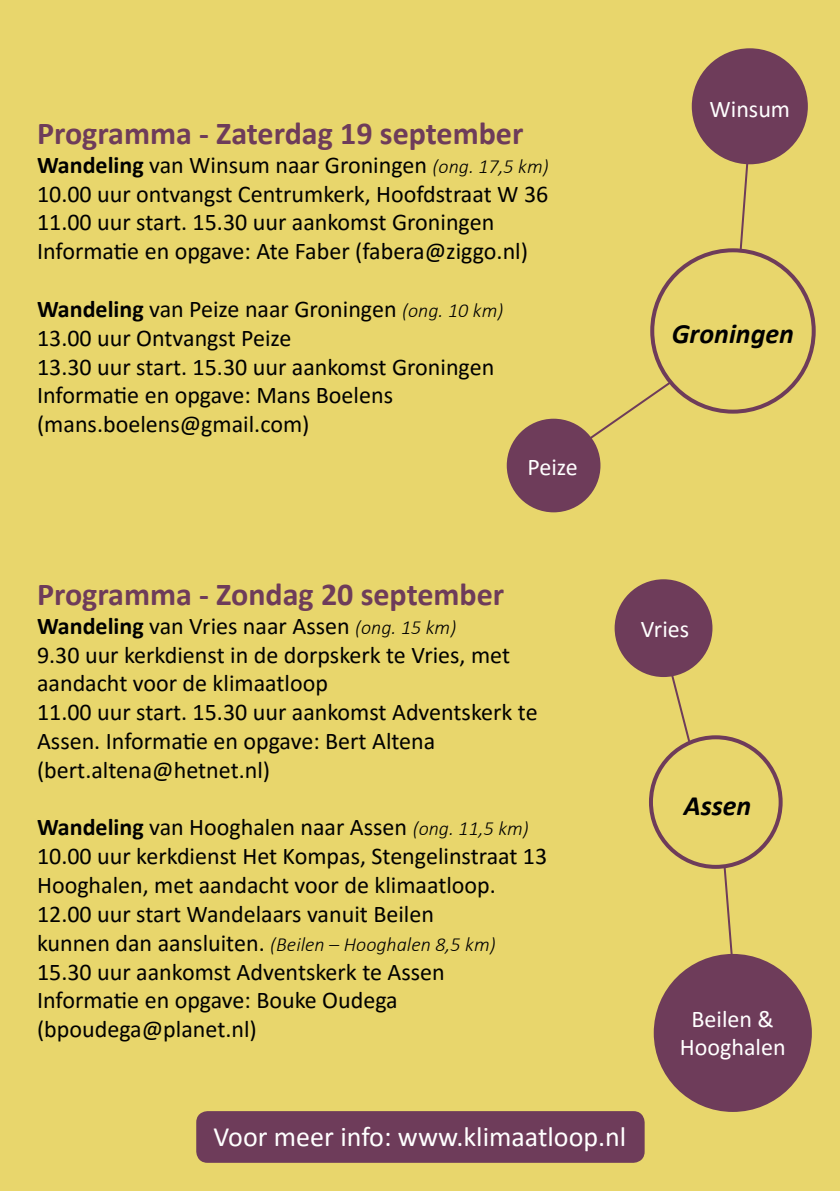
<style>
.page{position:relative;width:840px;height:1191px;background:#fff}
.page>*{position:absolute;margin:0;border:0;box-sizing:border-box;transform-origin:0 0}
.t1{font:700 32px "Calibri";color:#6e3c5a}
.t2{font:28px "Calibri";color:#fff}
.t3{font:italic 700 28px "Calibri";color:#000}
.t4{font:24px/28.8px "Calibri";color:#000}
.t5{font:24px/28.8px "Calibri";color:#fff;text-align:center}
.t6{font:italic 300 20px "Calibri";color:#000}
.s1{font-weight:700}
.s2{font-weight:300;font-style:italic;font-size:20px}
.s3{font-weight:400;font-style:normal;font-size:24px}
</style>
<div class="page">
<div style="left:0;top:0;width:839px;height:1191px;background:#e8d66c"></div>
<svg style="left:540px;top:145px;width:210px;height:328px"></svg>
<svg style="left:658px;top:629px;width:84px;height:336px"></svg>
<div style="left:196px;top:1111px;width:448px;height:51px;background:#6e3c5a;border-radius:11px"></div>
<div style="left:614px;top:579px;width:98px;height:98px;background:#6e3c5a;border-radius:50%"></div>
<div style="left:651px;top:738px;width:128px;height:129px;background:#e8d66c;border-radius:50%"></div>
<div style="left:648px;top:735px;width:134px;height:134px;border:4px solid #6e3c5a;border-radius:50%"></div>
<div style="left:653px;top:954px;width:158px;height:158px;background:#6e3c5a;border-radius:50%"></div>
<div style="left:651px;top:251px;width:161px;height:161px;background:#e8d66c;border-radius:50%"></div>
<div style="left:650px;top:248px;width:165px;height:165px;border:4px solid #6e3c5a;border-radius:50%"></div>
<div style="left:506px;top:419px;width:94px;height:93px;background:#6e3c5a;border-radius:50%"></div>
<div style="left:691px;top:48px;width:116px;height:116px;background:#6e3c5a;border-radius:50%"></div>
<p class="t1" style="left:37px;top:111px;width:487px">Programma - Zaterdag 19 september</p>
<p class="t4" style="left:37px;top:150px;width:513px"><span class="s1">Wandeling</span> van Winsum naar Groningen <span class="s2">(ong. 17,5 km)<br></span>10.00 uur ontvangst Centrumkerk, Hoofdstraat W 36<br>11.00 uur start. 15.30 uur aankomst Groningen Informatie en opgave: Ate Faber (fabera@ziggo.nl)</p>
<p class="t4" style="left:37px;top:294px;width:467px"><span class="s1">Wandeling</span> van Peize naar Groningen <span class="s2">(ong. 10 km)<br></span>13.00 uur Ontvangst Peize<br>13.30 uur start. 15.30 uur aankomst Groningen Informatie en opgave: Mans Boelens (mans.boelens@gmail.com)</p>
<p class="t5" style="left:527px;top:452px;width:52px">Peize</p>
<p class="t5" style="left:709px;top:94px;width:82px">Winsum</p>
<p class="t3" style="left:671px;top:314px;width:124px">Groningen</p>
<p class="t1" style="left:37px;top:572px;width:468px">Programma - Zondag 20 september</p>
<p class="t4" style="left:37px;top:611px;width:502px"><span class="s1">Wandeling</span> van Vries naar Assen <span class="s2">(ong. 15 km)<br></span>9.30 uur kerkdienst in de dorpskerk te Vries, met aandacht voor de klimaatloop<br>11.00 uur start. 15.30 uur aankomst Adventskerk te Assen. Informatie en opgave: Bert Altena (bert.altena@hetnet.nl)</p>
<p class="t4" style="left:37px;top:812px;width:511px"><span class="s1">Wandeling</span> van Hooghalen naar Assen <span class="s2">(ong. 11,5 km)<br></span>10.00 uur kerkdienst Het Kompas, Stengelinstraat 13<br>Hooghalen, met aandacht voor de klimaatloop.<br>12.00 uur start Wandelaars vanuit Beilen</p>
<p class="t6" style="left:37px;top:931px;width:460px"><span class="s3">kunnen dan aansluiten.</span> (Beilen – Hooghalen 8,5 km)</p>
<p class="t4" style="left:37px;top:956px;width:409px">15.30 uur aankomst Adventskerk te Assen<br>Informatie en opgave: Bouke Oudega (bpoudega@planet.nl)</p>
<p class="t5" style="left:640px;top:614px;width:50px">Vries</p>
<p class="t3" style="left:683px;top:785px;width:69px">Assen</p>
<p class="t5" style="left:679px;top:1003px;width:107px">Beilen &amp;<br>Hooghalen</p>
<p class="t2" style="left:213px;top:1117px;width:414px">Voor meer info: www.klimaatloop.nl</p>
</div>
